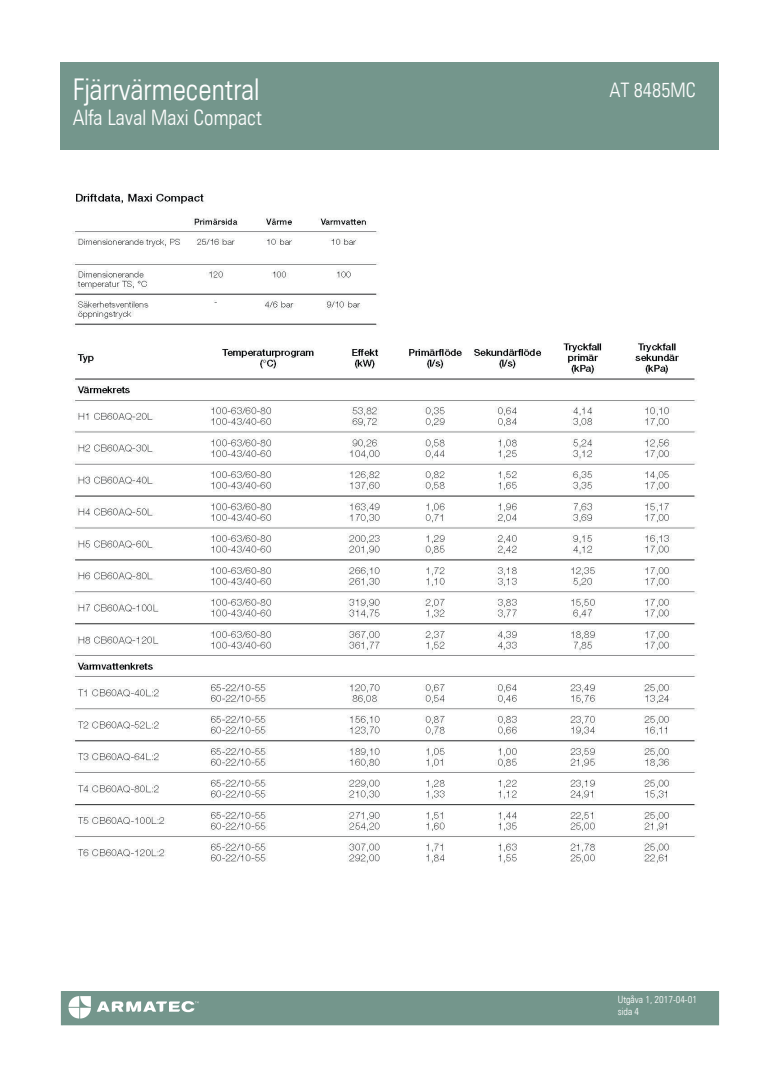
<style>
.page{position:relative;width:780px;height:1088px;background:#fff}
.page>*{position:absolute;margin:0;border:0;box-sizing:border-box;transform-origin:0 0}
.t1{font:300 condensed 30px "Zurich BT";color:#fff}
.t2{font:300 condensed 21.25px "Zurich BT";color:#fff}
.t3{font:300 condensed 20px "Zurich BT";color:#fff}
.t4{font:300 condensed 10px/12.6px "Zurich BT";color:#fff}
</style>
<div class="page">
<div style="left:62px;top:991px;width:656px;height:34px;background:#74968c"></div>
<div style="left:61px;top:63px;width:658px;height:87px;background:#74968c"></div>
<img style="left:72px;top:193px;width:625px;height:671px">
<svg style="left:97px;top:1001px;width:101px;height:11px"></svg>
<svg style="left:69px;top:996px;width:22px;height:22px"></svg>
<h1 class="t1" style="left:73px;top:71px;width:188px">Fjärrvärmecentral</h1>
<h2 class="t2" style="left:73px;top:105px;width:191px">Alfa Laval Maxi Compact</h2>
<h3 class="t3" style="left:609px;top:78px;width:88px">AT 8485MC</h3>
<p class="t4" style="left:617px;top:993px;width:81px">Utgåva 1, 2017-04-01 sida 4</p>
</div>
